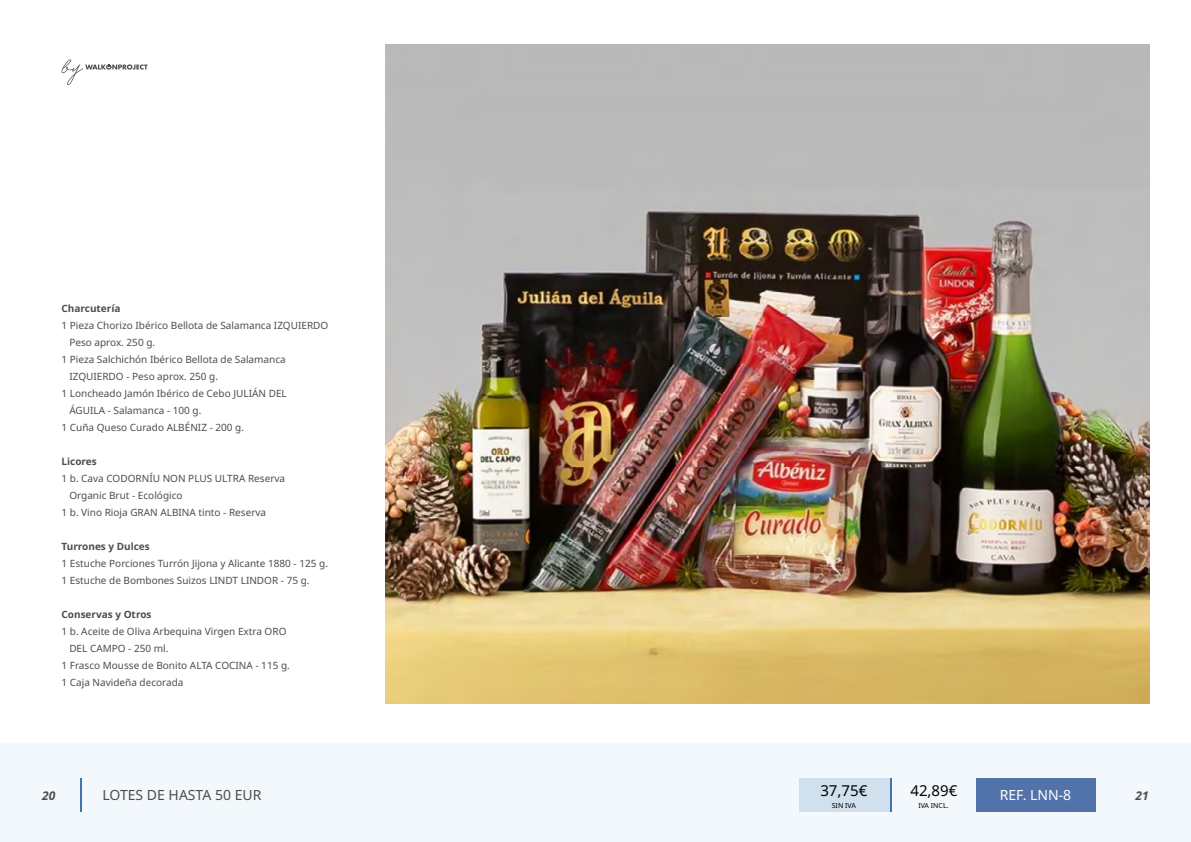
<style>
.page{position:relative;width:1191px;height:842px;background:#fff}
.page>*{position:absolute;margin:0;border:0;box-sizing:border-box;transform-origin:0 0}
.t1{font:15px "Noto Sans";color:#020203}
.t2{font:14px "Noto Sans";color:#4d4d4d}
.t3{font:14px "Noto Sans";color:#fff}
.t4{font:italic 700 12px "Noto Sans";color:#4d4d4d}
.t5{font:10px/17px "Noto Sans";color:#4d4d4d}
.t6{font:700 10px "Noto Sans";color:#4d4d4d}
.t7{font:7px "Noto Sans";color:#020203}
</style>
<div class="page">
<div style="left:0;top:744px;width:1191px;height:98px;background:#f3f8fc"></div>
<svg style="left:62px;top:60px;width:85px;height:25px"></svg>
<div style="left:975px;top:778px;width:120px;height:34px;background:#5273a9"></div>
<div style="left:799px;top:778px;width:91px;height:34px;background:#d0e0ed"></div>
<img style="left:386px;top:44px;width:763px;height:659px">
<hr style="left:890px;top:778px;width:1px;height:34px;background:#4473b0">
<hr style="left:80px;top:778px;width:1px;height:34px;background:#4473b0">
<p class="t6" style="left:62px;top:303px;width:60px">Charcutería</p>
<p class="t5" style="left:62px;top:317px;width:268px">1 Pieza Chorizo Ibérico Bellota de Salamanca IZQUIERDO</p>
<p class="t5" style="left:69px;top:334px;width:87px">Peso aprox. 250 g.</p>
<p class="t5" style="left:62px;top:351px;width:226px">1 Pieza Salchichón Ibérico Bellota de Salamanca</p>
<p class="t5" style="left:69px;top:368px;width:150px">IZQUIERDO - Peso aprox. 250 g.</p>
<p class="t5" style="left:62px;top:385px;width:227px">1 Loncheado Jamón Ibérico de Cebo JULIÁN DEL</p>
<p class="t5" style="left:69px;top:402px;width:134px">ÁGUILA - Salamanca - 100 g.</p>
<p class="t5" style="left:62px;top:419px;width:184px">1 Cuña Queso Curado ALBÉNIZ - 200 g.</p>
<p class="t6" style="left:62px;top:456px;width:37px">Licores</p>
<p class="t5" style="left:62px;top:470px;width:225px">1 b. Cava CODORNÍU NON PLUS ULTRA Reserva</p>
<p class="t5" style="left:69px;top:487px;width:115px">Organic Brut - Ecológico</p>
<p class="t5" style="left:62px;top:504px;width:206px">1 b. Vino Rioja GRAN ALBINA tinto - Reserva</p>
<p class="t6" style="left:62px;top:541px;width:90px">Turrones y Dulces</p>
<p class="t5" style="left:62px;top:555px;width:268px">1 Estuche Porciones Turrón Jijona y Alicante 1880 - 125 g.<br>1 Estuche de Bombones Suizos LINDT LINDOR - 75 g.</p>
<p class="t6" style="left:62px;top:609px;width:91px">Conservas y Otros</p>
<p class="t5" style="left:62px;top:623px;width:226px">1 b. Aceite de Oliva Arbequina Virgen Extra ORO</p>
<p class="t5" style="left:69px;top:640px;width:101px">DEL CAMPO - 250 ml.</p>
<p class="t5" style="left:62px;top:657px;width:230px">1 Frasco Mousse de Bonito ALTA COCINA - 115 g.</p>
<p class="t5" style="left:62px;top:674px;width:124px">1 Caja Navideña decorada</p>
<h1 class="t1" style="left:820px;top:782px;width:48px">37,75€</h1>
<h1 class="t1" style="left:910px;top:782px;width:48px">42,89€</h1>
<h2 class="t3" style="left:999px;top:787px;width:73px">REF. LNN-8</h2>
<p class="t7" style="left:918px;top:801px;width:32px">IVA INCL.</p>
<h2 class="t2" style="left:102px;top:787px;width:160px">LOTES DE HASTA 50 EUR</h2>
<p class="t4" style="left:42px;top:787px;width:15px">20</p>
<p class="t4" style="left:1135px;top:787px;width:15px">21</p>
<p class="t7" style="left:831px;top:801px;width:26px">SIN IVA</p>
</div>
